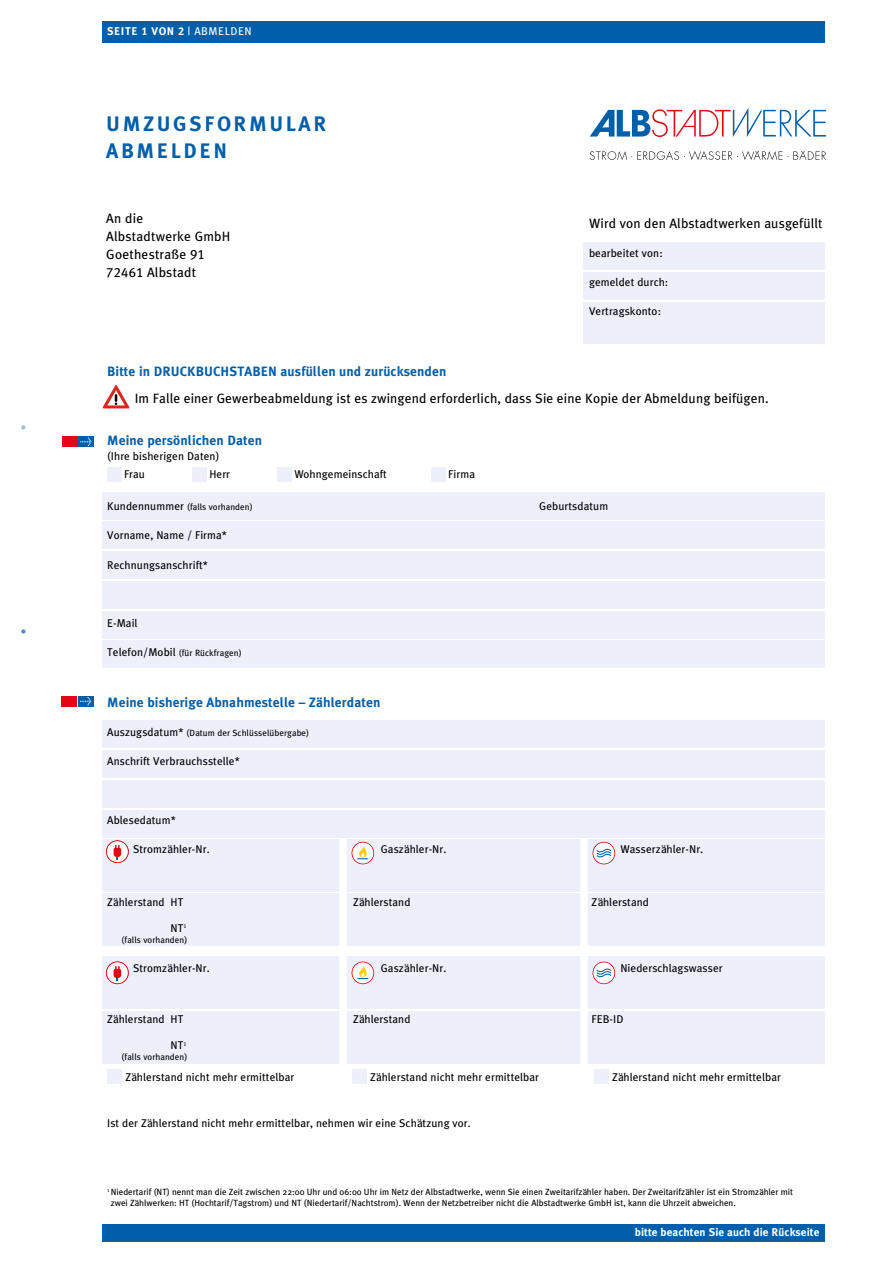
<style>
.page{position:relative;width:893px;height:1263px;background:#fff}
.page>*{position:absolute;margin:0;border:0;box-sizing:border-box;transform-origin:0 0}
.t1{font:700 21px/27px "Meta Plus";letter-spacing:.125em;color:#005faa}
.t2{font:13.5px/18px "Meta Plus";letter-spacing:.01em;color:#000}
.t3{font:700 13.5px "Meta Plus";letter-spacing:.01em;color:#005faa}
.t4{font:11.25px/18px "Meta Plus";letter-spacing:.01em;color:#000}
.t5{font:700 11.25px "Meta Plus";letter-spacing:.01em;color:#fff}
.t6{font:11.25px "Meta Plus";letter-spacing:.05em;color:#fff}
.t7{font:9px/10.5px "Meta Plus";color:#000}
.s1{font-weight:700}
.s2{font-family:"Meta Plus Bold Caps"}
.s3{font-family:"Meta Plus Book Caps"}
.s4{font-size:11.25px}
</style>
<div class="page">
<div style="left:102px;top:1225px;width:723px;height:17px;background:#005faa"></div>
<div style="left:102px;top:810px;width:723px;height:27px;background:#edf0fa"></div>
<div style="left:102px;top:720px;width:723px;height:28px;background:#edf0fa"></div>
<div style="left:102px;top:750px;width:723px;height:28px;background:#edf0fa"></div>
<div style="left:102px;top:780px;width:723px;height:28px;background:#edf0fa"></div>
<div style="left:102px;top:840px;width:723px;height:52px;background:#edf0fa"></div>
<div style="left:102px;top:894px;width:723px;height:52px;background:#edf0fa"></div>
<div style="left:102px;top:957px;width:723px;height:52px;background:#edf0fa"></div>
<div style="left:102px;top:1011px;width:723px;height:52px;background:#edf0fa"></div>
<div style="left:339px;top:839px;width:8px;height:230px;background:#fff"></div>
<div style="left:580px;top:839px;width:8px;height:230px;background:#fff"></div>
<svg style="left:106px;top:840px;width:23px;height:23px"></svg>
<svg style="left:592px;top:842px;width:23px;height:22px"></svg>
<svg style="left:352px;top:842px;width:23px;height:22px"></svg>
<svg style="left:106px;top:961px;width:23px;height:23px"></svg>
<svg style="left:592px;top:961px;width:23px;height:23px"></svg>
<svg style="left:352px;top:961px;width:23px;height:23px"></svg>
<div style="left:102px;top:21px;width:723px;height:22px;background:#005faa"></div>
<svg style="left:590px;top:151px;width:192px;height:9px"></svg>
<svg style="left:788px;top:151px;width:38px;height:9px"></svg>
<svg style="left:590px;top:108px;width:236px;height:29px"></svg>
<svg style="left:21px;top:425px;width:5px;height:4px"></svg>
<svg style="left:21px;top:629px;width:5px;height:5px"></svg>
<div style="left:102px;top:521px;width:723px;height:28px;background:#edf0fa"></div>
<div style="left:102px;top:492px;width:723px;height:27px;background:#edf0fa"></div>
<div style="left:102px;top:551px;width:723px;height:28px;background:#edf0fa"></div>
<div style="left:102px;top:581px;width:723px;height:28px;background:#edf0fa"></div>
<div style="left:102px;top:611px;width:723px;height:27px;background:#edf0fa"></div>
<div style="left:102px;top:641px;width:723px;height:27px;background:#edf0fa"></div>
<div style="left:62px;top:436px;width:15px;height:11px;background:#e30613"></div>
<div style="left:78px;top:436px;width:15px;height:11px;background:#005faa"></div>
<svg style="left:80px;top:437px;width:12px;height:9px"></svg>
<div style="left:62px;top:696px;width:15px;height:11px;background:#e30613"></div>
<div style="left:78px;top:696px;width:15px;height:11px;background:#005faa"></div>
<svg style="left:80px;top:697px;width:11px;height:8px"></svg>
<div style="left:107px;top:467px;width:14px;height:14px;background:#edf0fa"></div>
<div style="left:192px;top:467px;width:14px;height:14px;background:#edf0fa"></div>
<div style="left:277px;top:467px;width:14px;height:14px;background:#edf0fa"></div>
<div style="left:431px;top:467px;width:14px;height:14px;background:#edf0fa"></div>
<div style="left:107px;top:1069px;width:15px;height:15px;background:#edf0fa"></div>
<div style="left:352px;top:1069px;width:15px;height:15px;background:#edf0fa"></div>
<div style="left:594px;top:1069px;width:15px;height:15px;background:#edf0fa"></div>
<svg style="left:103px;top:385px;width:27px;height:23px"></svg>
<div style="left:584px;top:243px;width:241px;height:27px;background:#edf0fa"></div>
<div style="left:584px;top:272px;width:241px;height:28px;background:#edf0fa"></div>
<div style="left:584px;top:302px;width:241px;height:42px;background:#edf0fa"></div>
<p class="t6" style="left:107px;top:25px;width:146px"><span class="s1">SEITE</span> <span class="s2">1</span> <span class="s1">VON</span> <span class="s2">2</span> | ABMELDEN</p>
<h1 class="t1" style="left:106px;top:110px;width:221px">UMZUGSFORMULAR<br>ABMELDEN</h1>
<p class="t2" style="left:106px;top:209px;width:126px">An die<br>Albstadtwerke GmbH<br>Goethestraße <span class="s3">91<br>72461</span> Albstadt</p>
<p class="t2" style="left:589px;top:214px;width:235px">Wird von den Albstadtwerken ausgefüllt</p>
<p class="t4" style="left:589px;top:244px;width:75px">bearbeitet von:</p>
<p class="t4" style="left:589px;top:273px;width:81px">gemeldet durch:</p>
<p class="t4" style="left:589px;top:302px;width:74px">Vertragskonto:</p>
<p class="t3" style="left:107px;top:364px;width:341px">Bitte in DRUCKBUCHSTABEN ausfüllen und zurücksenden</p>
<p class="t2" style="left:135px;top:389px;width:635px">Im Falle einer Gewerbeabmeldung ist es zwingend erforderlich, dass Sie eine Kopie der Abmeldung beifügen.</p>
<p class="t3" style="left:107px;top:433px;width:156px">Meine persönlichen Daten</p>
<p class="t4" style="left:124px;top:447px;width:97px;text-indent:-17px">(Ihre bisherigen Daten)<br>Frau</p>
<p class="t4" style="left:209px;top:465px;width:22px">Herr</p>
<p class="t4" style="left:294px;top:465px;width:94px">Wohngemeinschaft</p>
<p class="t4" style="left:448px;top:465px;width:28px">Firma</p>
<p class="t7" style="left:107px;top:502px;width:147px"><span class="s4">Kundennummer</span> (falls vorhanden)</p>
<p class="t4" style="left:539px;top:497px;width:71px">Geburtsdatum</p>
<p class="t4" style="left:107px;top:526px;width:121px">Vorname, Name / Firma*</p>
<p class="t4" style="left:107px;top:556px;width:102px">Rechnungsanschrift*</p>
<p class="t4" style="left:107px;top:614px;width:32px">E-Mail</p>
<p class="t7" style="left:107px;top:648px;width:136px"><span class="s4">Telefon/Mobil</span> (für Rückfragen)</p>
<p class="t3" style="left:107px;top:694px;width:275px">Meine bisherige Abnahmestelle – Zählerdaten</p>
<p class="t7" style="left:107px;top:728px;width:204px"><span class="s4">Auszugsdatum*</span> (Datum der Schlüsselübergabe)</p>
<p class="t4" style="left:107px;top:752px;width:134px">Anschrift Verbrauchsstelle*</p>
<p class="t4" style="left:107px;top:811px;width:70px">Ablesedatum*</p>
<p class="t4" style="left:133px;top:840px;width:78px">Stromzähler-Nr.</p>
<p class="t4" style="left:381px;top:840px;width:67px">Gaszähler-Nr.</p>
<p class="t4" style="left:620px;top:840px;width:84px">Wasserzähler-Nr.</p>
<p class="t4" style="left:107px;top:893px;width:78px">Zählerstand HT</p>
<p class="t4" style="left:353px;top:893px;width:59px">Zählerstand</p>
<p class="t4" style="left:592px;top:893px;width:59px">Zählerstand</p>
<p class="t4" style="left:170px;top:919px;width:18px">NT<sup>1</sup></p>
<p class="t7" style="left:122px;top:934px;width:67px">(falls vorhanden)</p>
<p class="t4" style="left:133px;top:959px;width:78px">Stromzähler-Nr.</p>
<p class="t4" style="left:381px;top:959px;width:67px">Gaszähler-Nr.</p>
<p class="t4" style="left:620px;top:959px;width:104px">Niederschlagswasser</p>
<p class="t4" style="left:107px;top:1010px;width:78px">Zählerstand HT</p>
<p class="t4" style="left:353px;top:1010px;width:59px">Zählerstand</p>
<p class="t4" style="left:592px;top:1010px;width:33px">FEB-ID</p>
<p class="t4" style="left:170px;top:1036px;width:18px">NT<sup>1</sup></p>
<p class="t7" style="left:122px;top:1051px;width:67px">(falls vorhanden)</p>
<p class="t4" style="left:125px;top:1068px;width:170px">Zählerstand nicht mehr ermittelbar</p>
<p class="t4" style="left:370px;top:1068px;width:170px">Zählerstand nicht mehr ermittelbar</p>
<p class="t4" style="left:612px;top:1068px;width:170px">Zählerstand nicht mehr ermittelbar</p>
<p class="t4" style="left:107px;top:1114px;width:365px">Ist der Zählerstand nicht mehr ermittelbar, nehmen wir eine Schätzung vor.</p>
<p class="t7" style="left:111px;top:1187px;width:684px;text-indent:-4px"><sup>1</sup> Niedertarif (NT) nennt man die Zeit zwischen 22:00 Uhr und 06:00 Uhr im Netz der Albstadtwerke, wenn Sie einen Zweitarifzähler haben. Der Zweitarifzähler ist ein Stromzähler mit zwei Zählwerken: HT (Hochtarif/Tagstrom) und NT (Niedertarif/Nachtstrom). Wenn der Netzbetreiber nicht die Albstadtwerke GmbH ist, kann die Uhrzeit abweichen.</p>
<p class="t5" style="left:635px;top:1226px;width:186px">bitte beachten Sie auch die Rückseite</p>
</div>
